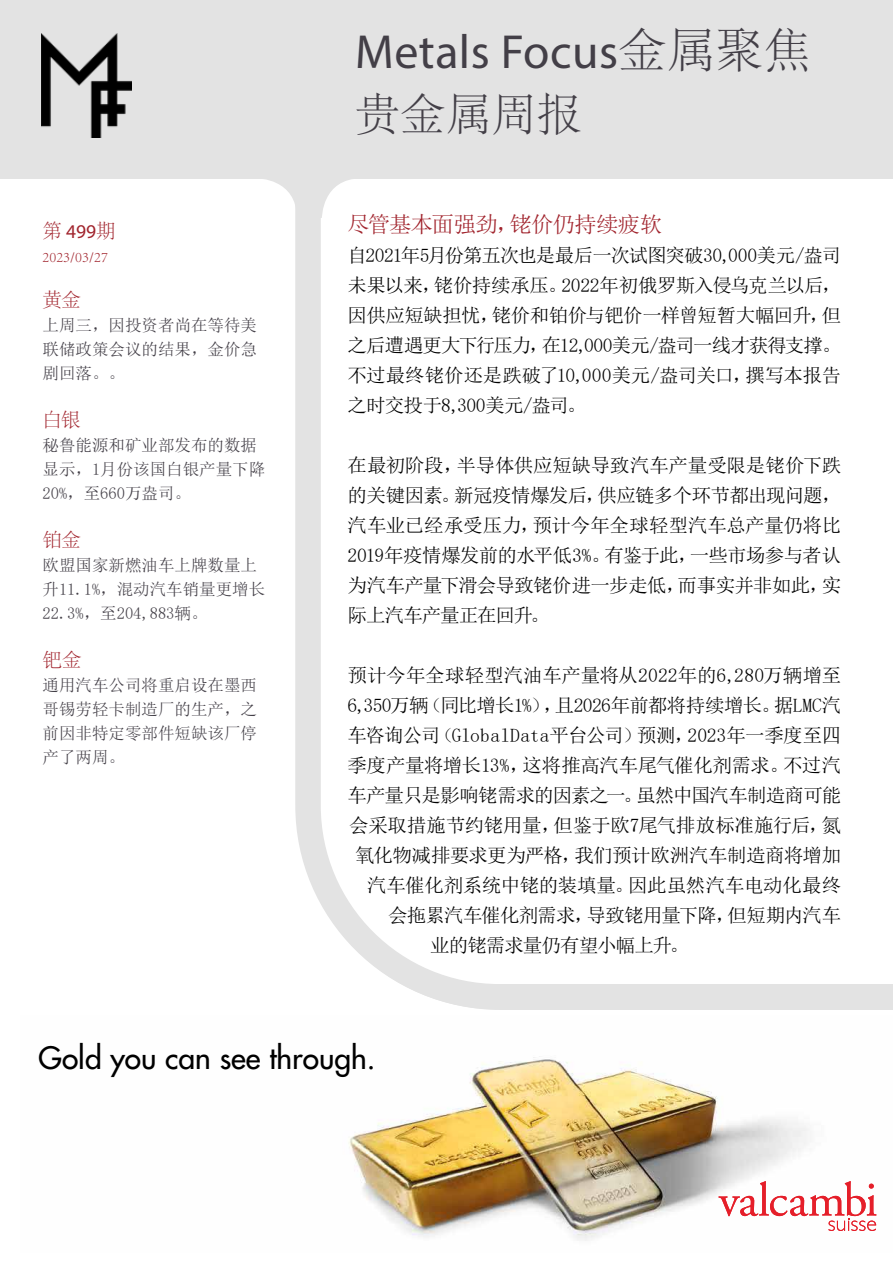
<style>
.page{position:relative;width:893px;height:1263px;background:#fff}
.page>*{position:absolute;margin:0;border:0;box-sizing:border-box;transform-origin:0 0}
.t1{font:48px "Myriad Pro";letter-spacing:.01em;color:#433f47}
.t2{font:300 45px "Adobe Song Std";letter-spacing:.01em;color:#433f47}
.t3{font:30.15px "Futura";color:#000}
.t4{font:22.05px "Sim Sun";letter-spacing:-.045em;color:#a1242d}
.t5{font:300 19.5px "Adobe Song Std";letter-spacing:-.02em;color:#a1242d}
.t6{font:19.5px "Myriad Pro";color:#a1242d}
.t7{font:19.05px/30px "Sim Sun";letter-spacing:-.03em;color:#000;text-align:justify}
.t8{font:19.05px "Sim Sun";color:#000}
.t9{font:19.05px "Sim Sun";letter-spacing:-.05em;color:#000}
.t10{font:16.5px/24px "Sim Sun";color:#433f47;text-align:justify}
.t11{font:300 15px "Adobe Song Std";color:#a1242d}
.s1{font-family:"Adobe Song Std";font-weight:300}
</style>
<div class="page">
<img style="left:349px;top:1057px;width:528px;height:184px">
<svg style="left:718px;top:1181px;width:158px;height:50px"></svg>
<svg style="left:295px;top:218px;width:598px;height:791px"></svg>
<div style="left:0;top:0;width:893px;height:179px;background:#e3e3e3"></div>
<img style="left:41px;top:34px;width:90px;height:103px">
<svg style="left:257px;top:137px;width:104px;height:81px"></svg>
<p class="t6" style="left:43px;top:220px;width:75px"><span class="s1">第</span> 499<span class="s1">期</span></p>
<p class="t11" style="left:43px;top:249px;width:67px">2023/03/27</p>
<p class="t5" style="left:43px;top:289px;width:40px">黄金</p>
<p class="t10" style="left:43px;top:313px;width:216px">上周三，因投资者尚在等待美联储政策会议的结果，金价急剧回落。。</p>
<p class="t5" style="left:43px;top:409px;width:40px">白银</p>
<p class="t10" style="left:43px;top:433px;width:224px;text-align:left">秘鲁能源和矿业部发布的数据显示，1月份该国白银产量下降<br>20%，至660万盎司。</p>
<p class="t5" style="left:43px;top:529px;width:40px">铂金</p>
<p class="t10" style="left:43px;top:553px;width:224px;text-align:left">欧盟国家新燃油车上牌数量上升11.1%，混动汽车销量更增长<br>22.3%，至204,883辆。</p>
<p class="t5" style="left:43px;top:649px;width:41px">钯金</p>
<p class="t10" style="left:43px;top:673px;width:216px">通用汽车公司将重启设在墨西哥锡劳轻卡制造厂的生产，之前因非特定零部件短缺该厂停产了两周。</p>
<h1 class="t1" style="left:355px;top:23px;width:458px">Metals Focus<span class="s1">金属聚焦</span></h1>
<h2 class="t2" style="left:355px;top:91px;width:228px">贵金属周报</h2>
<p class="t4" style="left:348px;top:213px;width:316px">尽管基本面强劲，铑价仍持续疲软</p>
<p class="t7" style="left:348px;top:240px;width:495px">自2021年5月份第五次也是最后一次试图突破30,000美元/盎司未果以来，铑价持续承压。2022年初俄罗斯入侵乌克兰以后，因供应短缺担忧，铑价和铂价与钯价一样曾短暂大幅回升，但之后遭遇更大下行压力，在12,000美元/盎司一线才获得支撑。不过最终铑价还是跌破了10,000美元/盎司关口，撰写本报告之时交投于8,300美元/盎司。</p>
<p class="t7" style="left:348px;top:450px;width:495px">在最初阶段，半导体供应短缺导致汽车产量受限是铑价下跌的关键因素。新冠疫情爆发后，供应链多个环节都出现问题，汽车业已经承受压力，预计今年全球轻型汽车总产量仍将比2019年疫情爆发前的水平低3%。有鉴于此，一些市场参与者认为汽车产量下滑会导致铑价进一步走低，而事实并非如此，实际上汽车产量正在回升。</p>
<p class="t8" style="left:348px;top:666px;width:495px">预计今年全球轻型汽油车产量将从2022年的6,280万辆增至</p>
<p class="t7" style="left:348px;top:690px;width:495px">6,350万辆（同比增长1%），且2026年前都将持续增长。据LMC汽</p>
<p class="t7" style="left:348px;top:720px;width:495px">车咨询公司（GlobalData平台公司）预测，2023年一季度至四</p>
<p class="t7" style="left:348px;top:750px;width:495px">季度产量将增长13%，这将推高汽车尾气催化剂需求。不过汽</p>
<p class="t7" style="left:348px;top:780px;width:495px">车产量只是影响铑需求的因素之一。虽然中国汽车制造商可能</p>
<p class="t7" style="left:349px;top:810px;width:494px">会采取措施节约铑用量，但鉴于欧7尾气排放标准施行后，氮</p>
<p class="t7" style="left:355px;top:840px;width:487px">氧化物减排要求更为严格，我们预计欧洲汽车制造商将增加</p>
<p class="t7" style="left:367px;top:870px;width:475px">汽车催化剂系统中铑的装填量。因此虽然汽车电动化最终</p>
<p class="t7" style="left:388px;top:900px;width:455px">会拖累汽车催化剂需求，导致铑用量下降，但短期内汽车</p>
<p class="t9" style="left:430px;top:936px;width:260px">业的铑需求量仍有望小幅上升。</p>
<h3 class="t3" style="left:39px;top:1038px;width:338px">Gold you can see through.</h3>
</div>
